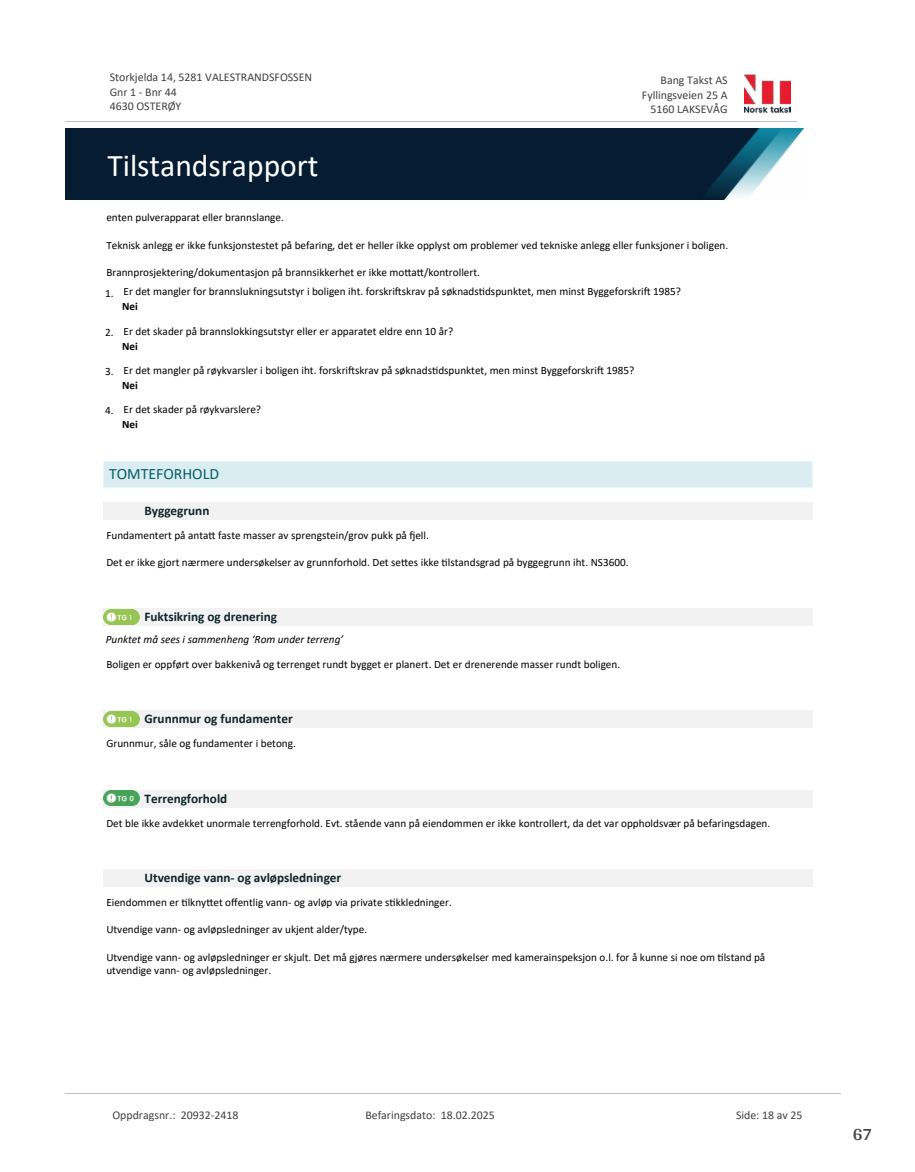
<style>
.page{position:relative;width:915px;height:1172px;background:#fff}
.page>*{position:absolute;margin:0;border:0;box-sizing:border-box;transform-origin:0 0}
.t1{font:31.65px "Calibri";color:#fff}
.t2{font:700 18px "Arya";color:#414749}
.t3{font:15.75px "Calibri";color:#065c69}
.t4{font:700 13.2px "Calibri";color:#0f252c}
.t5{font:11.85px/14.5px "Calibri";color:#404040}
.t6{font:11.25px/13.6px "Calibri";color:#000}
.t7{font:italic 11.25px "Calibri";color:#000}
.t8{font:700 11.25px "Calibri";color:#000}
</style>
<div class="page">
<div style="left:104px;top:461px;width:708px;height:27px;background:#daeef2"></div>
<hr style="left:104px;top:461px;width:708px;height:1px;background:#eaf5f7">
<hr style="left:104px;top:487px;width:708px;height:1px;background:#eaf5f7">
<div style="left:104px;top:502px;width:708px;height:17px;background:#f2f2f2"></div>
<div style="left:104px;top:608px;width:708px;height:18px;background:#f2f2f2"></div>
<svg style="left:108px;top:609px;width:28px;height:1px"></svg>
<img style="left:104px;top:610px;width:35px;height:15px">
<div style="left:104px;top:711px;width:708px;height:17px;background:#f2f2f2"></div>
<svg style="left:107px;top:726px;width:29px;height:1px"></svg>
<img style="left:104px;top:711px;width:35px;height:15px">
<div style="left:104px;top:790px;width:708px;height:17px;background:#f2f2f2"></div>
<svg style="left:107px;top:805px;width:29px;height:1px"></svg>
<img style="left:104px;top:790px;width:35px;height:15px">
<div style="left:104px;top:869px;width:708px;height:17px;background:#f2f2f2"></div>
<img style="left:744px;top:74px;width:46px;height:40px">
<hr style="left:65px;top:121px;width:731px;height:1px;background:#c0c0c0">
<img style="left:65px;top:129px;width:738px;height:71px">
<hr style="left:65px;top:1093px;width:775px;height:1px;background:#c0c0c0">
<p class="t5" style="left:110px;top:70px;width:204px">Storkjelda 14, 5281 VALESTRANDSFOSSEN<br>Gnr 1 - Bnr 44<br>4630 OSTERØY</p>
<p class="t5" style="left:660px;top:73px;width:68px">Bang Takst AS</p>
<p class="t5" style="left:641px;top:87px;width:87px">Fyllingsveien 25 A</p>
<p class="t5" style="left:650px;top:102px;width:78px">5160 LAKSEVÅG</p>
<h1 class="t1" style="left:107px;top:143px;width:213px">Tilstandsrapport</h1>
<p class="t6" style="left:106px;top:210px;width:179px">enten pulverapparat eller brannslange.</p>
<p class="t6" style="left:106px;top:238px;width:623px">Teknisk anlegg er ikke funksjonstestet på befaring, det er heller ikke opplyst om problemer ved tekniske anlegg eller funksjoner i boligen.</p>
<p class="t6" style="left:106px;top:265px;width:375px">Brannprosjektering/dokumentasjon på brannsikkerhet er ikke mo琀琀a琀琀/kontrollert.</p>
<p class="t6" style="left:105px;top:285px;width:577px">1. Er det mangler for brannslukningsutstyr i boligen iht. forskri昀琀skrav på søknads琀椀dspunktet, men minst Byggeforskri昀琀 1985?</p>
<p class="t8" style="left:122px;top:299px;width:17px">Nei</p>
<p class="t6" style="left:105px;top:324px;width:349px">2. Er det skader på brannslokkingsutstyr eller er apparatet eldre enn 10 år?</p>
<p class="t8" style="left:122px;top:338px;width:17px">Nei</p>
<p class="t6" style="left:105px;top:363px;width:530px">3. Er det mangler på røykvarsler i boligen iht. forskri昀琀skrav på søknads琀椀dspunktet, men minst Byggeforskri昀琀 1985?</p>
<p class="t8" style="left:122px;top:377px;width:17px">Nei</p>
<p class="t6" style="left:105px;top:402px;width:157px">4. Er det skader på røykvarslere?</p>
<p class="t8" style="left:122px;top:416px;width:17px">Nei</p>
<h3 class="t3" style="left:109px;top:463px;width:112px">TOMTEFORHOLD</h3>
<p class="t4" style="left:144px;top:501px;width:66px">Byggegrunn</p>
<p class="t6" style="left:106px;top:528px;width:324px">Fundamentert på anta琀琀 faste masser av sprengstein/grov pukk på 昀樀ell.</p>
<p class="t6" style="left:106px;top:555px;width:523px">Det er ikke gjort nærmere undersøkelser av grunnforhold. Det se琀琀es ikke 琀椀lstandsgrad på byggegrunn iht. NS3600.</p>
<p class="t4" style="left:144px;top:607px;width:134px">Fuktsikring og drenering</p>
<p class="t6" style="left:106px;top:657px;width:515px">Boligen er oppført over bakkenivå og terrenget rundt bygget er planert. Det er drenerende masser rundt boligen.</p>
<p class="t7" style="left:106px;top:631px;width:239px">Punktet må sees i sammenheng ‘Rom under terreng’</p>
<p class="t4" style="left:144px;top:709px;width:150px">Grunnmur og fundamenter</p>
<p class="t6" style="left:106px;top:737px;width:191px">Grunnmur, såle og fundamenter i betong.</p>
<p class="t4" style="left:144px;top:789px;width:84px">Terrengforhold</p>
<p class="t6" style="left:106px;top:816px;width:665px">Det ble ikke avdekket unormale terrengforhold. Evt. stående vann på eiendommen er ikke kontrollert, da det var oppholdsvær på befaringsdagen.</p>
<p class="t4" style="left:144px;top:868px;width:198px">Utvendige vann- og avløpsledninger</p>
<p class="t6" style="left:106px;top:895px;width:347px">Eiendommen er 琀椀lkny琀琀et o昀昀entlig vann- og avløp via private s琀椀kkledninger.</p>
<p class="t6" style="left:106px;top:922px;width:262px">Utvendige vann- og avløpsledninger av ukjent alder/type.</p>
<p class="t6" style="left:106px;top:950px;width:660px">Utvendige vann- og avløpsledninger er skjult. Det må gjøres nærmere undersøkelser med kamerainspeksjon o.l. for å kunne si noe om 琀椀lstand på utvendige vann- og avløpsledninger.</p>
<p class="t5" style="left:112px;top:1107px;width:127px">Oppdragsnr.: 20932-2418</p>
<p class="t5" style="left:365px;top:1107px;width:131px">Befaringsdato: 18.02.2025</p>
<p class="t5" style="left:735px;top:1107px;width:68px">Side: 18 av 25</p>
<h2 class="t2" style="left:852px;top:1123px;width:21px">67</h2>
</div>
